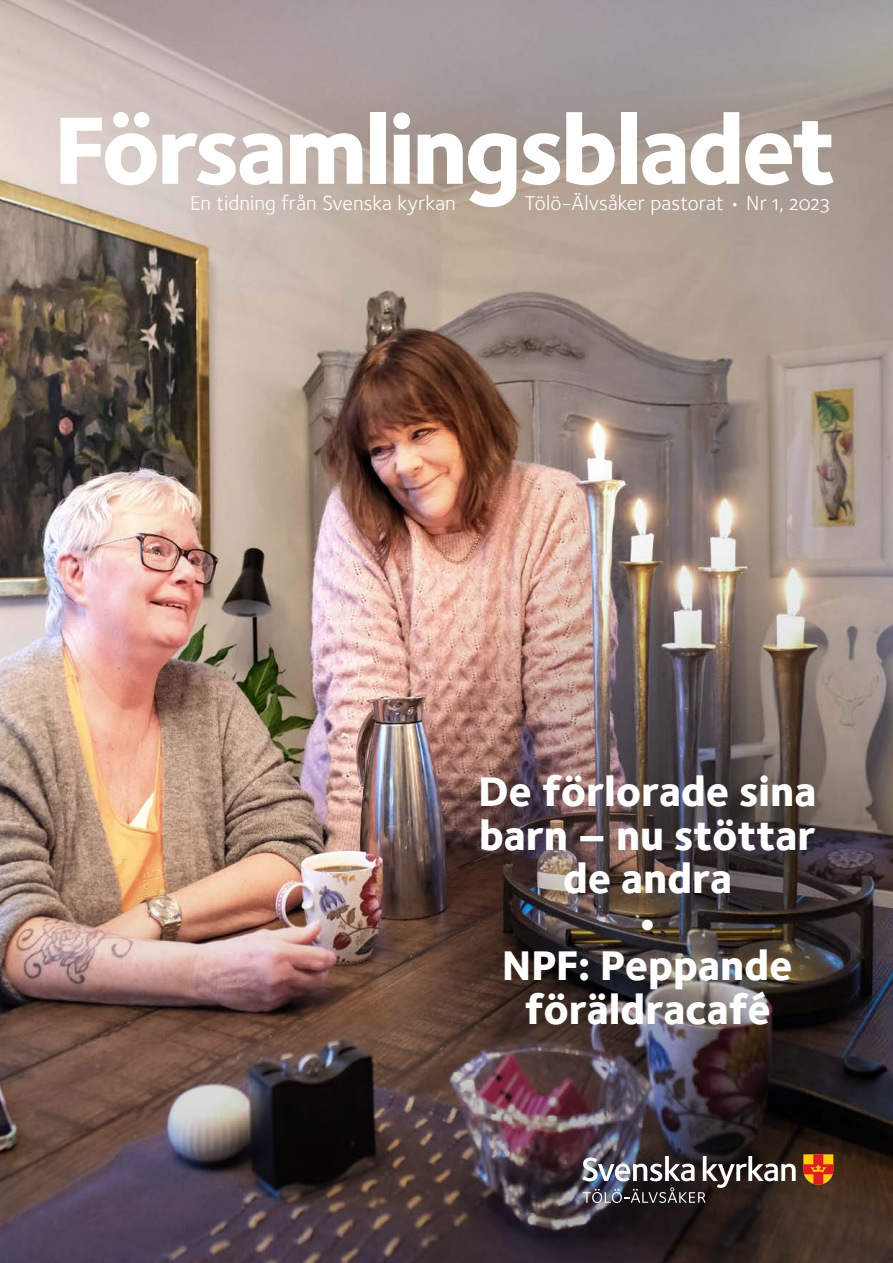
<style>
.page{position:relative;width:893px;height:1263px;background:#fff}
.page>*{position:absolute;margin:0;border:0;box-sizing:border-box;transform-origin:0 0}
.Svk20_-_rubrik1_-_fo{font:800 99px "Foundry Sterling";letter-spacing:-.04em;color:#fff}
.Svk20_-_ingress_-_fo{font:800 42.6px/43.5px "Foundry Sterling";letter-spacing:-.005em;color:#fff;text-align:center}
.Svk20_-_bröd_-_crims{font:800 42.6px "Foundry Sterling";color:#fff}
.Svk20_-_ingress_-_fo-2{font:21px "Foundry Sterling Book OSF";letter-spacing:.005em;color:#fff}
</style>
<div class="page">
<img style="left:0;top:0;width:893px;height:682px">
<img style="left:0;top:682px;width:893px;height:581px">
<img style="left:582px;top:1156px;width:214px;height:47px">
<svg style="left:803px;top:1154px;width:30px;height:31px"></svg>
<p class="Svk20_-_rubrik1_-_fo" style="left:54px;top:89px;width:785px">Församlingsbladet</p>
<p class="Svk20_-_ingress_-_fo-2" style="left:190px;top:191px;width:267px">En tidning från Svenska kyrkan</p>
<p class="Svk20_-_ingress_-_fo-2" style="left:524px;top:191px;width:307px">Tölö-Älvsåker pastorat • Nr 1, 2023</p>
<p class="Svk20_-_ingress_-_fo" style="left:478px;top:769px;width:339px">De förlorade sina barn – nu stöttar de andra</p>
<p class="Svk20_-_bröd_-_crims" style="left:639px;top:896px;width:19px">•</p>
<p class="Svk20_-_ingress_-_fo" style="left:502px;top:943px;width:292px">NPF: Peppande föräldracafé</p>
</div>
